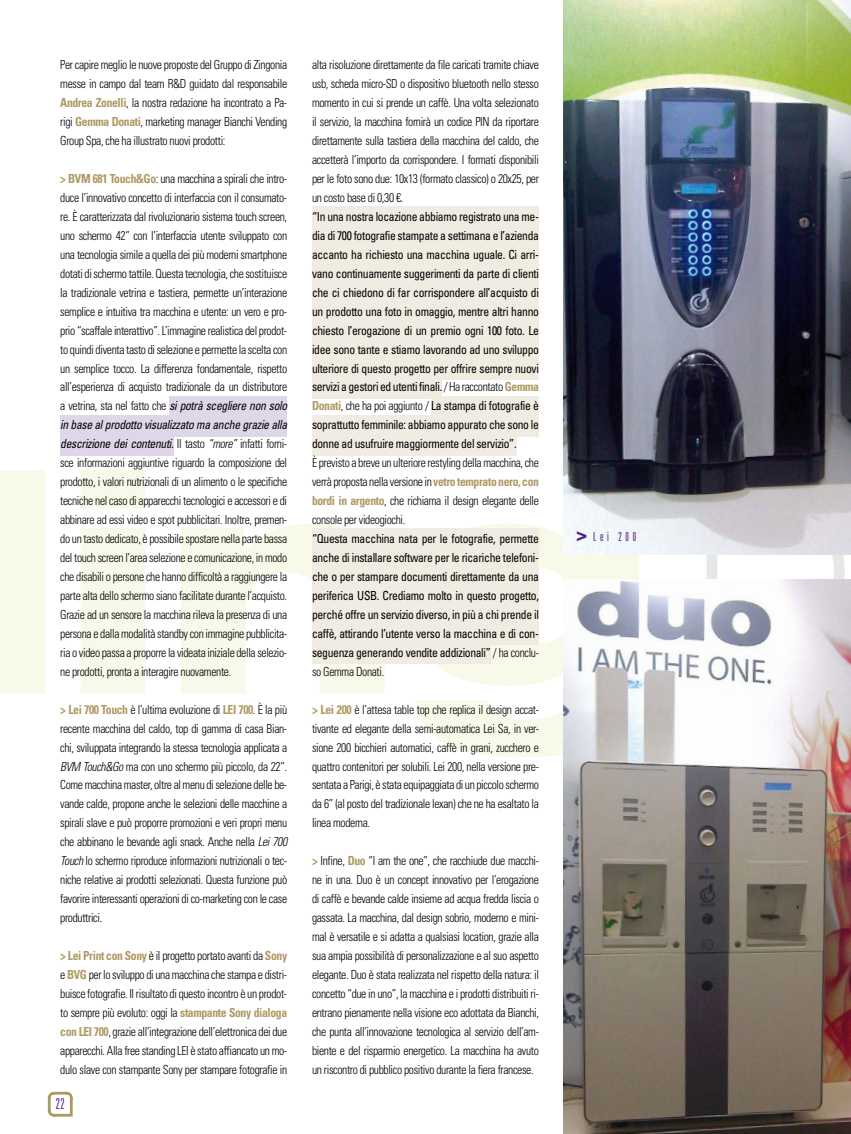
<style>
.page{position:relative;width:851px;height:1134px;background:#fff}
.page>*{position:absolute;margin:0;border:0;box-sizing:border-box;transform-origin:0 0}
.t1{font:300 ultra-condensed 15px "Univers LT Std";color:#4e2582}
.t2{font:300 condensed 12.5px/19px "Univers LT Std";letter-spacing:-.03em;color:#000;text-align:justify;scale:.93 1}
.t3{font:condensed 12.5px/19px "Univers LT Std";letter-spacing:-.03em;color:#000;scale:.93 1}
.t4{font:300 ultra-condensed 12.5px "Univers LT Std";letter-spacing:.3em;color:#4e2582}
.s1{font-weight:700;color:#ae9962}
.s2{font-weight:400;font-style:italic}
.s3{font-style:italic}
.s4{font-weight:300}
.s5{font-family:"Univers LT Std X Black";font-weight:400;font-stretch:normal;font-size:18.75px}
</style>
<div class="page">
<div style="left:0;top:470px;width:45px;height:223px;background:#f8f9e8"></div>
<svg style="left:81px;top:470px;width:64px;height:223px;background:#f8f9e9"></svg>
<svg style="left:181px;top:523px;width:203px;height:170px"></svg>
<svg style="left:410px;top:523px;width:229px;height:234px;fill:#f8f9e8"></svg>
<svg style="left:706px;top:555px;width:138px;height:24px"></svg>
<svg style="left:48px;top:1092px;width:25px;height:24px"></svg>
<img style="left:563px;top:579px;width:287px;height:555px">
<img style="left:563px;top:0;width:287px;height:555px">
<div style="left:169px;top:396px;width:118px;height:21px;background:#dfd7e9"></div>
<div style="left:60px;top:415px;width:227px;height:21px;background:#dfd7e9"></div>
<div style="left:60px;top:434px;width:113px;height:21px;background:#dfd7e9"></div>
<div style="left:312px;top:207px;width:227px;height:21px;background:#f1ece2"></div>
<div style="left:312px;top:225px;width:227px;height:22px;background:#f1ece2"></div>
<div style="left:312px;top:244px;width:227px;height:22px;background:#f1ece2"></div>
<div style="left:312px;top:263px;width:227px;height:22px;background:#f1ece2"></div>
<div style="left:312px;top:282px;width:227px;height:22px;background:#f1ece2"></div>
<div style="left:312px;top:301px;width:227px;height:22px;background:#f1ece2"></div>
<div style="left:312px;top:320px;width:227px;height:21px;background:#f1ece2"></div>
<div style="left:312px;top:339px;width:227px;height:21px;background:#f1ece2"></div>
<div style="left:312px;top:358px;width:227px;height:21px;background:#f1ece2"></div>
<div style="left:312px;top:377px;width:130px;height:21px;background:#f1ece2"></div>
<div style="left:431px;top:396px;width:108px;height:21px;background:#f1ece2"></div>
<div style="left:312px;top:415px;width:227px;height:21px;background:#f1ece2"></div>
<div style="left:312px;top:434px;width:204px;height:21px;background:#f1ece2"></div>
<div style="left:312px;top:529px;width:227px;height:21px;background:#f1ece2"></div>
<div style="left:312px;top:548px;width:227px;height:21px;background:#f1ece2"></div>
<div style="left:312px;top:567px;width:227px;height:21px;background:#f1ece2"></div>
<div style="left:312px;top:586px;width:227px;height:21px;background:#f1ece2"></div>
<div style="left:312px;top:604px;width:227px;height:22px;background:#f1ece2"></div>
<div style="left:312px;top:623px;width:227px;height:22px;background:#f1ece2"></div>
<div style="left:312px;top:642px;width:178px;height:22px;background:#f1ece2"></div>
<p class="t2" style="left:60px;top:56px;width:245px">Per capire meglio le nuove proposte del Gruppo di Zingonia messe in campo dal team R&amp;D guidato dal responsabile <span class="s1">Andrea Zonelli</span>, la nostra redazione ha incontrato a Pa&shy;rigi <span class="s1">Gemma Donati</span>, marketing manager Bianchi Vending Group Spa, che ha illustrato nuovi prodotti:</p>
<p class="t2" style="left:60px;top:170px;width:245px"><span class="s1">&gt; BVM 681 Touch&amp;Go</span>: una macchina a spirali che intro&shy;duce l’innovativo concetto di interfaccia con il consumato&shy;re. È caratterizzata dal rivoluzionario sistema touch screen, uno schermo 42” con l’interfaccia utente sviluppato con una tecnologia simile a quella dei più moderni smartphone dotati di schermo tattile. Questa tecnologia, che sostituisce la tradizionale vetrina e tastiera, permette un’interazione semplice e intuitiva tra macchina e utente: un vero e pro&shy;prio “scaffale interattivo”. L’immagine realistica del prodot&shy;to quindi diventa tasto di selezione e permette la scelta con un semplice tocco. La differenza fondamentale, rispetto all’esperienza di acquisto tradizionale da un distributore a vetrina, sta nel fatto che <span class="s2">si potrà scegliere non solo in base al prodotto visualizzato ma anche grazie alla descrizione dei contenuti.</span> Il tasto <span class="s3">“more”</span> infatti forni&shy;sce informazioni aggiuntive riguardo la composizione del prodotto, i valori nutrizionali di un alimento o le specifiche tecniche nel caso di apparecchi tecnologici e accessori e di abbinare ad essi video e spot pubblicitari. Inoltre, premen&shy;do un tasto dedicato, è possibile spostare nella parte bassa del touch screen l’area selezione e comunicazione, in modo che disabili o persone che hanno difficoltà a raggiungere la parte alta dello schermo siano facilitate durante l’acquisto.<br>Grazie ad un sensore la macchina rileva la presenza di una persona e dalla modalità standby con immagine pubblicita&shy;ria o video passa a proporre la videata iniziale della selezio&shy;ne prodotti, pronta a interagire nuovamente.</p>
<p class="t2" style="left:60px;top:700px;width:245px"><span class="s1">&gt; Lei 700 Touch</span> è l’ultima evoluzione di <span class="s1">LEI 700</span>. È la più recente macchina del caldo, top di gamma di casa Bian&shy;chi, sviluppata integrando la stessa tecnologia applicata a <span class="s3">BVM Touch&amp;Go</span> ma con uno schermo più piccolo, da 22”.<br>Come macchina master, oltre al menu di selezione delle be&shy;vande calde, propone anche le selezioni delle macchine a spirali slave e può proporre promozioni e veri propri menu che abbinano le bevande agli snack. Anche nella <span class="s3">Lei 700<br>Touch</span> lo schermo riproduce informazioni nutrizionali o tec&shy;niche relative ai prodotti selezionati. Questa funzione può favorire interessanti operazioni di co-marketing con le case produttrici.</p>
<p class="t2" style="left:60px;top:947px;width:245px"><span class="s1">&gt; Lei Print con Sony</span> è il progetto portato avanti da <span class="s1">Sony </span>e <span class="s1">BVG</span> per lo sviluppo di una macchina che stampa e distri&shy;buisce fotografie. Il risultato di questo incontro è un prodot&shy;to sempre più evoluto: oggi la <span class="s1">stampante Sony dialoga con LEI 700</span>, grazie all’integrazione dell’elettronica dei due apparecchi. Alla free standing LEI è stato affiancato un mo&shy;dulo slave con stampante Sony per stampare fotografie in</p>
<p class="t1" style="left:56px;top:1095px;width:10px">22</p>
<p class="t3" style="left:312px;top:56px;width:245px"><span class="s4">alta risoluzione direttamente da file caricati tramite chiave usb, scheda micro-SD o dispositivo bluetooth nello stesso momento in cui si prende un caffè. Una volta selezionato il servizio, la macchina fornirà un codice PIN da riportare direttamente sulla tastiera della macchina del caldo, che accetterà l’importo da corrispondere. I formati disponibili per le foto sono due: 10x13 (formato classico) o 20x25, per un costo base di 0,30 €.<br></span>“In una nostra locazione abbiamo registrato una me&shy;dia di 700 fotografie stampate a settimana e l’azienda accanto ha richiesto una macchina uguale. Ci arri&shy;vano continuamente suggerimenti da parte di clienti che ci chiedono di far corrispondere all’acquisto di un prodotto una foto in omaggio, mentre altri hanno chiesto l’erogazione di un premio ogni 100 foto. Le idee sono tante e stiamo lavorando ad uno sviluppo ulteriore di questo progetto per offrire sempre nuovi servizi a gestori ed utenti finali. <span class="s4">/ Ha raccontato</span> <span class="s1">Gemma Donati</span><span class="s4">, che ha poi aggiunto /</span> La stampa di fotografie è soprattutto femminile: abbiamo appurato che sono le donne ad usufruire maggiormente del servizio”.<br><span class="s4">È previsto a breve un ulteriore restyling della macchina, che verrà proposta nella versione in</span> <span class="s1">vetro temprato nero, con bordi in argento</span><span class="s4">, che richiama il design elegante delle console per videogiochi.<br></span>“Questa macchina nata per le fotografie, permette anche di installare software per le ricariche telefoni&shy;che o per stampare documenti direttamente da una periferica USB. Crediamo molto in questo progetto, perché offre un servizio diverso, in più a chi prende il caffè, attirando l’utente verso la macchina e di con&shy;seguenza generando vendite addizionali” <span class="s4">/ ha conclu&shy;so Gemma Donati.</span></p>
<p class="t2" style="left:312px;top:700px;width:245px"><span class="s1">&gt; Lei 200</span> è l’attesa table top che replica il design accat&shy;tivante ed elegante della semi-automatica Lei Sa, in ver&shy;sione 200 bicchieri automatici, caffè in grani, zucchero e quattro contenitori per solubili. Lei 200, nella versione pre&shy;sentata a Parigi, è stata equipaggiata di un piccolo schermo da 6” (al posto del tradizionale lexan) che ne ha esaltato la linea moderna.</p>
<p class="t2" style="left:312px;top:852px;width:245px"><span class="s1">&gt;</span> Infine, <span class="s1">Duo</span> “I am the one”, che racchiude due macchi&shy;ne in una. Duo è un concept innovativo per l’erogazione di caffè e bevande calde insieme ad acqua fredda liscia o gassata. La macchina, dal design sobrio, moderno e mini&shy;mal è versatile e si adatta a qualsiasi location, grazie alla sua ampia possibilità di personalizzazione e al suo aspetto elegante. Duo è stata realizzata nel rispetto della natura: il concetto “due in uno”, la macchina e i prodotti distribuiti ri&shy;entrano pienamente nella visione eco adottata da Bianchi, che punta all’innovazione tecnologica al servizio dell’am&shy;biente e del risparmio energetico. La macchina ha avuto un riscontro di pubblico positivo durante la fiera francese.</p>
<p class="t4" style="left:576px;top:529px;width:62px"><span class="s5">&gt;</span> Lei 200</p>
</div>
